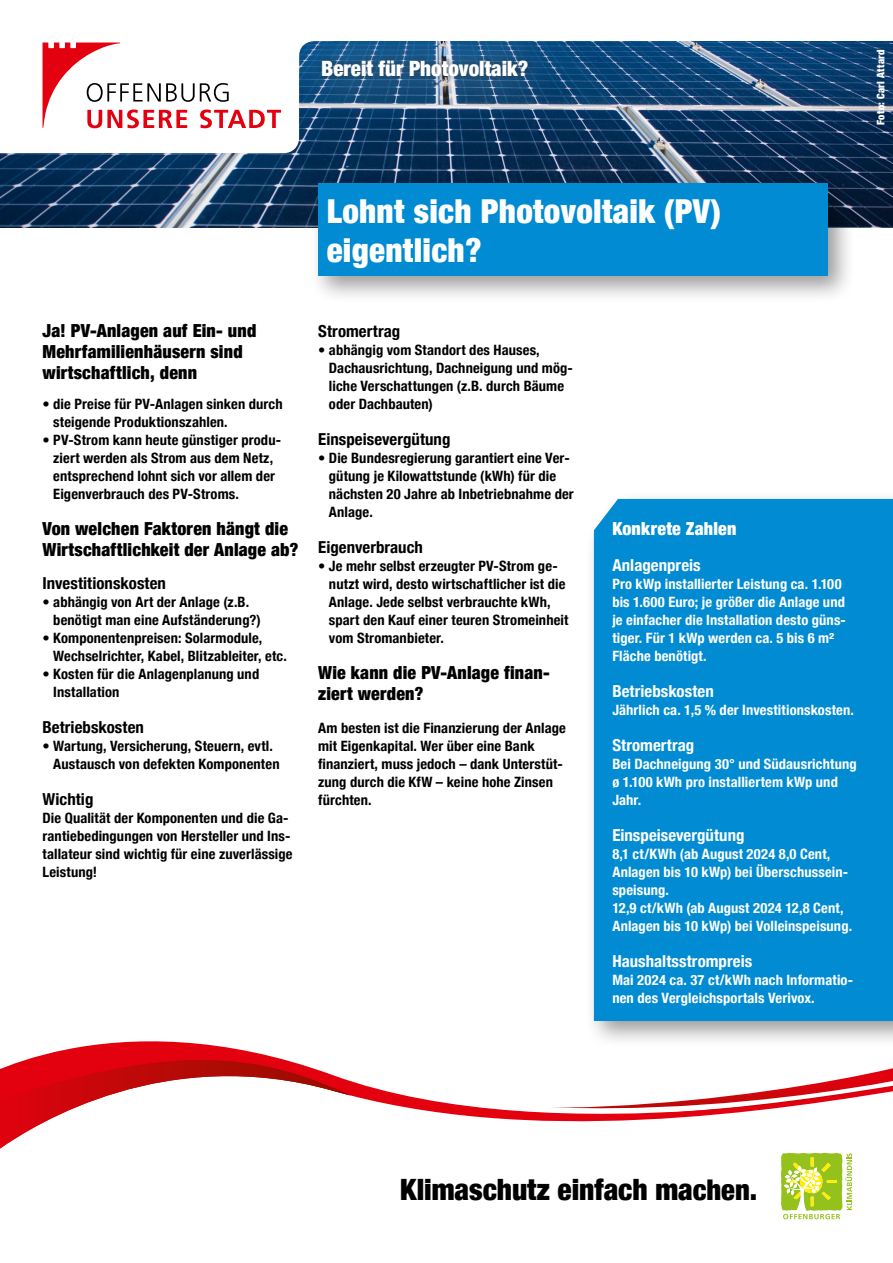
<style>
.page{position:relative;width:893px;height:1263px;background:#fff}
.page>*{position:absolute;margin:0;border:0;box-sizing:border-box;transform-origin:0 0}
.t1{font:900 condensed 33px "Helvetica Neue";letter-spacing:.01em;color:#fff}
.t2{font:900 condensed 29.4px "Helvetica Neue";color:#000}
.t3{font:900 condensed 21px "Helvetica Neue";color:#fff}
.t4{font:900 condensed 18px/21px "Helvetica Neue";letter-spacing:.01em;color:#000}
.t5{font:900 condensed 18px "Helvetica Neue";letter-spacing:.015em;color:#fff}
.body_neu{font:700 condensed 16.5px "Helvetica Neue";letter-spacing:.005em;color:#000}
.body_neu-2{font:700 condensed 16.5px "Helvetica Neue";letter-spacing:.005em;color:#fff}
.body_neu-3{font:700 condensed 14.25px/18px "Helvetica Neue";letter-spacing:.01em;color:#000}
.body_neu-4{font:700 condensed 14.25px/18px "Helvetica Neue";letter-spacing:.01em;color:#fff}
.inhalt{font:900 condensed 10.5px "Helvetica Neue";letter-spacing:.03em;color:#fff}
.s1{font-size:28.5px}
</style>
<div class="page">
<div style="left:584px;top:489px;width:309px;height:560px;background:#000;opacity:.4"></div>
<div style="left:594px;top:499px;width:299px;height:489px;background:#008bd2"></div>
<img style="left:0;top:41px;width:893px;height:186px">
<div style="left:308px;top:174px;width:547px;height:130px;background:#000;opacity:.4"></div>
<div style="left:318px;top:183px;width:509px;height:93px;background:#008bd2"></div>
<div style="left:584px;top:988px;width:309px;height:6px;background:#008bd2"></div>
<svg style="left:0;top:994px;width:893px;height:162px"></svg>
<svg style="left:0;top:1044px;width:351px;height:104px"></svg>
<svg style="left:0;top:41px;width:299px;height:112px"></svg>
<div style="left:277px;top:15px;width:294px;height:108px;background:#fff;opacity:.75"></div>
<svg style="left:781px;top:1153px;width:71px;height:66px"></svg>
<svg style="left:43px;top:15px;width:290px;height:113px"></svg>
<p class="t3" style="left:321px;top:51px;width:209px">Bereit für Photovoltaik?</p>
<p class="inhalt" style="left:872px;top:125px;width:77px;rotate:-90deg">Foto: Carl Attard</p>
<h1 class="t1" style="left:327px;top:185px;width:396px">Lohnt sich Photovoltaik (PV)</h1>
<h1 class="t1" style="left:327px;top:224px;width:156px">eigentlich?</h1>
<p class="t4" style="left:43px;top:319px;width:215px">Ja! PV-Anlagen auf Ein- und<br>Mehrfamilienhäusern sind wirtschaftlich, denn</p>
<p class="body_neu-3" style="left:53px;top:394px;width:231px;text-indent:-11px">• die Preise für PV-Anlagen sinken durch steigende Produktionszahlen.</p>
<p class="body_neu-3" style="left:53px;top:430px;width:229px;text-indent:-11px">• PV-Strom kann heute günstiger produ&shy;ziert werden als Strom aus dem Netz, entsprechend lohnt sich vor allem der Eigenverbrauch des PV-Stroms.</p>
<p class="t4" style="left:43px;top:517px;width:257px">Von welchen Faktoren hängt die<br>Wirtschaftlichkeit der Anlage ab?</p>
<p class="body_neu" style="left:43px;top:569px;width:125px">Investitionskosten</p>
<p class="body_neu-3" style="left:53px;top:592px;width:209px;text-indent:-11px">• abhängig von Art der Anlage (z.B. benötigt man eine Aufständerung?)</p>
<p class="body_neu-3" style="left:53px;top:628px;width:235px;text-indent:-11px">• Komponentenpreisen: Solarmodule,<br>Wechselrichter, Kabel, Blitzableiter, etc.</p>
<p class="body_neu-3" style="left:53px;top:664px;width:208px;text-indent:-11px">• Kosten für die Anlagenplanung und<br>Installation</p>
<p class="body_neu" style="left:43px;top:713px;width:103px">Betriebskosten</p>
<p class="body_neu-3" style="left:53px;top:736px;width:228px;text-indent:-11px">• Wartung, Versicherung, Steuern, evtl.<br>Austausch von defekten Komponenten</p>
<p class="body_neu" style="left:43px;top:785px;width:52px">Wichtig</p>
<p class="body_neu-3" style="left:43px;top:808px;width:252px">Die Qualität der Komponenten und die Ga&shy;rantiebedingungen von Hersteller und Ins&shy;tallateur sind wichtig für eine zuverlässige Leistung!</p>
<p class="body_neu" style="left:318px;top:317px;width:83px">Stromertrag</p>
<p class="body_neu-3" style="left:329px;top:340px;width:245px;text-indent:-11px">• abhängig vom Standort des Hauses, Dachausrichtung, Dachneigung und mög&shy;liche Verschattungen (z.B. durch Bäume oder Dachbauten)</p>
<p class="body_neu" style="left:318px;top:425px;width:134px">Einspeisevergütung</p>
<p class="body_neu-3" style="left:329px;top:448px;width:246px;text-indent:-11px">• Die Bundesregierung garantiert eine Ver&shy;gütung je Kilowattstunde (kWh) für die nächsten 20 Jahre ab Inbetriebnahme der<br>Anlage.</p>
<p class="body_neu" style="left:318px;top:533px;width:106px">Eigenverbrauch</p>
<p class="body_neu-3" style="left:329px;top:556px;width:241px;text-indent:-11px">• Je mehr selbst erzeugter PV-Strom ge&shy;nutzt wird, desto wirtschaftlicher ist die Anlage. Jede selbst verbrauchte kWh, spart den Kauf einer teuren Stromeinheit vom Stromanbieter.</p>
<p class="t4" style="left:318px;top:661px;width:233px">Wie kann die PV-Anlage finan&shy;ziert werden?</p>
<p class="body_neu-3" style="left:318px;top:718px;width:249px">Am besten ist die Finanzierung der Anlage mit Eigenkapital. Wer über eine Bank finanziert, muss jedoch – dank Unterstüt&shy;zung durch die KfW – keine hohe Zinsen fürchten.</p>
<p class="t5" style="left:612px;top:514px;width:126px">Konkrete Zahlen</p>
<p class="body_neu-2" style="left:612px;top:551px;width:90px">Anlagenpreis</p>
<p class="body_neu-4" style="left:612px;top:574px;width:235px">Pro kWp installierter Leistung ca. 1.100 bis 1.600 Euro; je größer die Anlage und je einfacher die Installation desto güns&shy;tiger. Für 1 kWp werden ca. 5 bis 6 m²<br>Fläche benötigt.</p>
<p class="body_neu-2" style="left:612px;top:677px;width:103px">Betriebskosten</p>
<p class="body_neu-4" style="left:612px;top:700px;width:243px">Jährlich ca. 1,5 % der Investitionskosten.</p>
<p class="body_neu-2" style="left:612px;top:731px;width:83px">Stromertrag</p>
<p class="body_neu-4" style="left:612px;top:754px;width:246px">Bei Dachneigung 30° und Südausrichtung ø 1.100 kWh pro installiertem kWp und<br>Jahr.</p>
<p class="body_neu-2" style="left:612px;top:821px;width:134px">Einspeisevergütung</p>
<p class="body_neu-4" style="left:612px;top:844px;width:237px">8,1 ct/KWh (ab August 2024 8,0 Cent,<br>Anlagen bis 10 kWp) bei Überschussein&shy;speisung.</p>
<p class="body_neu-4" style="left:612px;top:898px;width:241px">12,9 ct/kWh (ab August 2024 12,8 Cent,<br>Anlagen bis 10 kWp) bei Volleinspeisung.</p>
<p class="body_neu-2" style="left:612px;top:947px;width:141px">Haushaltsstrompreis</p>
<p class="body_neu-4" style="left:612px;top:970px;width:242px">Mai 2024 ca. 37 ct/kWh nach Informatio&shy;nen des Vergleichsportals Verivox.</p>
<p class="t2" style="left:400px;top:1166px;width:359px">Klimaschutz einfach ma<span class="s1">chen.</span></p>
</div>
